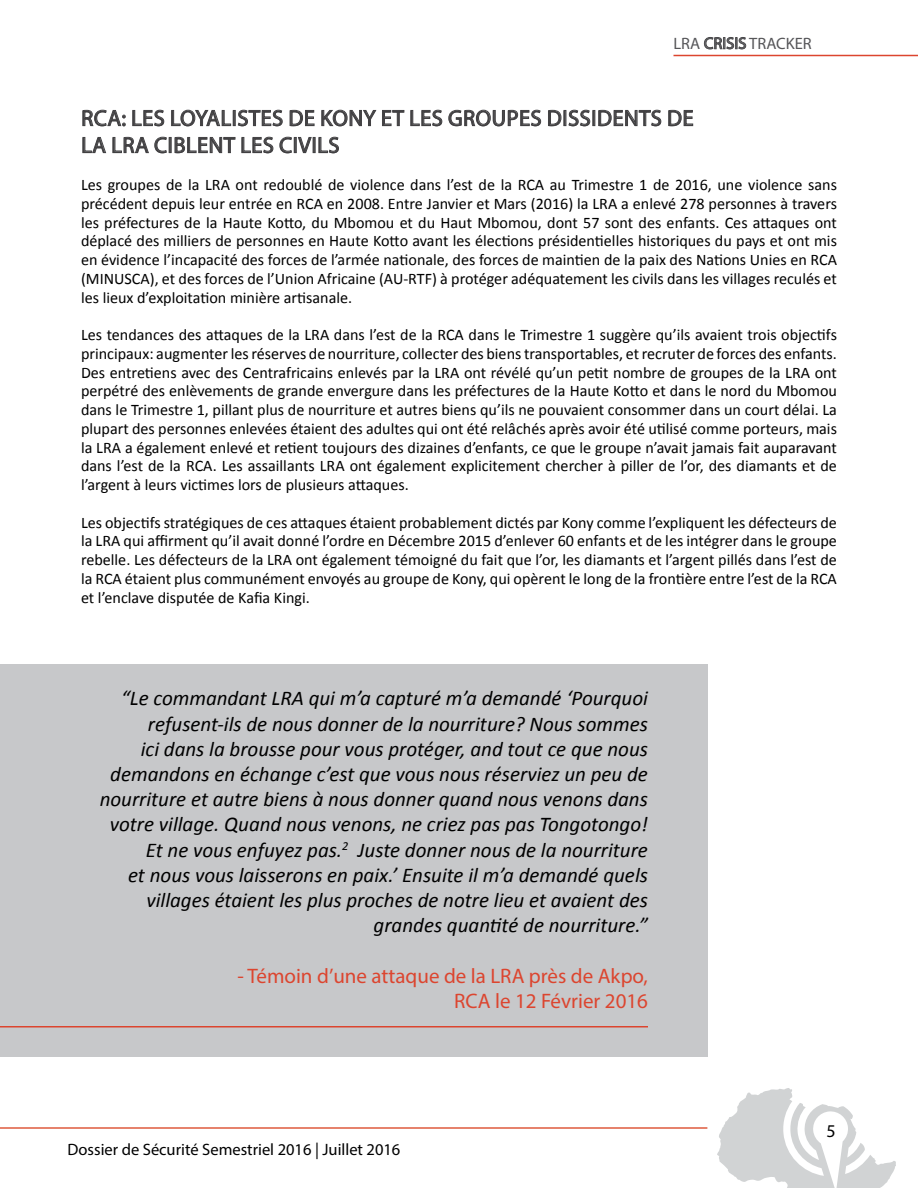
<style>
.page{position:relative;width:918px;height:1188px;background:#fff}
.page>*{position:absolute;margin:0;border:0;box-sizing:border-box;transform-origin:0 0}
.t1{font:22.5px/27px "Myriad Pro";letter-spacing:.02em;color:#414042}
.t2{font:italic 21px/25.2px "Calibri";color:#000;text-align:right}
.t3{font:21px/25.2px "Myriad Pro";color:#dc452f;text-align:right}
.t4{font:18px "Myriad Pro";color:#000}
.t5{font:16.5px "Myriad Pro";color:#000}
.t6{font:16.5px "Myriad Pro";color:#565659}
.t7{font:16.2px/18.8px "Calibri";color:#000;text-align:justify}
</style>
<div class="page">
<svg style="left:704px;top:37px;width:42px;height:13px"></svg>
<hr style="left:674px;top:55px;width:244px;height:1px;background:#dc452f">
<svg style="left:717px;top:1088px;width:179px;height:100px"></svg>
<hr style="left:0;top:1127px;width:707px;height:2px;background:#df5a3d">
<div style="left:0;top:665px;width:707px;height:392px;background:#c7c8ca"></div>
<svg style="left:82px;top:109px;width:44px;height:18px"></svg>
<svg style="left:132px;top:109px;width:33px;height:18px"></svg>
<svg style="left:171px;top:109px;width:60px;height:18px"></svg>
<div style="left:233px;top:110px;width:3px;height:16px;border:1px solid #414042"></div>
<svg style="left:237px;top:109px;width:46px;height:18px"></svg>
<svg style="left:289px;top:110px;width:26px;height:17px"></svg>
<svg style="left:321px;top:109px;width:220px;height:18px"></svg>
<svg style="left:548px;top:109px;width:114px;height:18px"></svg>
<svg style="left:668px;top:110px;width:25px;height:17px"></svg>
<svg style="left:82px;top:136px;width:85px;height:18px"></svg>
<div style="left:169px;top:137px;width:3px;height:16px;border:1px solid #414042"></div>
<svg style="left:174px;top:136px;width:118px;height:18px"></svg>
<div style="left:294px;top:137px;width:3px;height:16px;border:1px solid #414042"></div>
<svg style="left:298px;top:137px;width:14px;height:17px"></svg>
<svg style="left:318px;top:136px;width:21px;height:18px"></svg>
<hr style="left:0;top:1026px;width:648px;height:2px;background:#dc452f">
<p class="t6" style="left:674px;top:33px;width:140px">LRA CRISIS TRACKER</p>
<h1 class="t1" style="left:81px;top:104px;width:614px">RCA: LES LOYALISTES DE KONY ET LES GROUPES DISSIDENTS DE<br>LA LRA CIBLENT LES CIVILS</h1>
<p class="t7" style="left:81px;top:175px;width:758px">Les groupes de la LRA ont redoublé de violence dans l’est de la RCA au Trimestre 1 de 2016, une violence sans précédent depuis leur entrée en RCA en 2008. Entre Janvier et Mars (2016) la LRA a enlevé 278 personnes à travers les préfectures de la Haute Kotto, du Mbomou et du Haut Mbomou, dont 57 sont des enfants. Ces attaques ont déplacé des milliers de personnes en Haute Kotto avant les élections présidentielles historiques du pays et ont mis en évidence l’incapacité des forces de l’armée nationale, des forces de maintien de la paix des Nations Unies en RCA (MINUSCA), et des forces de l’Union Africaine (AU-RTF) à protéger adéquatement les civils dans les villages reculés et les lieux d’exploitation minière artisanale.</p>
<p class="t7" style="left:81px;top:325px;width:758px">Les tendances des attaques de la LRA dans l’est de la RCA dans le Trimestre 1 suggère qu’ils avaient trois objectifs principaux: augmenter les réserves de nourriture, collecter des biens transportables, et recruter de forces des enfants.<br>Des entretiens avec des Centrafricains enlevés par la LRA ont révélé qu’un petit nombre de groupes de la LRA ont perpétré des enlèvements de grande envergure dans les préfectures de la Haute Kotto et dans le nord du Mbomou dans le Trimestre 1, pillant plus de nourriture et autres biens qu’ils ne pouvaient consommer dans un court délai. La plupart des personnes enlevées étaient des adultes qui ont été relâchés après avoir été utilisé comme porteurs, mais la LRA a également enlevé et retient toujours des dizaines d’enfants, ce que le groupe n’avait jamais fait auparavant dans l’est de la RCA. Les assaillants LRA ont également explicitement chercher à piller de l’or, des diamants et de l’argent à leurs victimes lors de plusieurs attaques.</p>
<p class="t7" style="left:81px;top:513px;width:758px">Les objectifs stratégiques de ces attaques étaient probablement dictés par Kony comme l’expliquent les défecteurs de la LRA qui affirment qu’il avait donné l’ordre en Décembre 2015 d’enlever 60 enfants et de les intégrer dans le groupe rebelle. Les défecteurs de la LRA ont également témoigné du fait que l’or, les diamants et l’argent pillés dans l’est de la RCA étaient plus communément envoyés au groupe de Kony, qui opèrent le long de la frontière entre l’est de la RCA et l’enclave disputée de Kafia Kingi.</p>
<p class="t2" style="left:100px;top:685px;width:550px">“Le commandant LRA qui m’a capturé m’a demandé ‘Pourquoi refusent-ils de nous donner de la nourriture? Nous sommes<br>ici dans la brousse pour vous protéger, and tout ce que nous demandons en échange c’est que vous nous réserviez un peu de nourriture et autre biens à nous donner quand nous venons dans votre village. Quand nous venons, ne criez pas pas Tongotongo!<br>Et ne vous enfuyez pas.<sup>2</sup> Juste donner nous de la nourriture<br>et nous vous laisserons en paix.’ Ensuite il m’a demandé quels villages étaient les plus proches de notre lieu et avaient des grandes quantité de nourriture.”</p>
<p class="t3" style="left:238px;top:963px;width:412px">- Témoin d’une attaque de la LRA près de Akpo,<br>RCA le 12 Février 2016</p>
<p class="t5" style="left:68px;top:1140px;width:334px">Dossier de Sécurité Semestriel 2016 | Juillet 2016</p>
<p class="t4" style="left:827px;top:1120px;width:11px">5</p>
</div>
